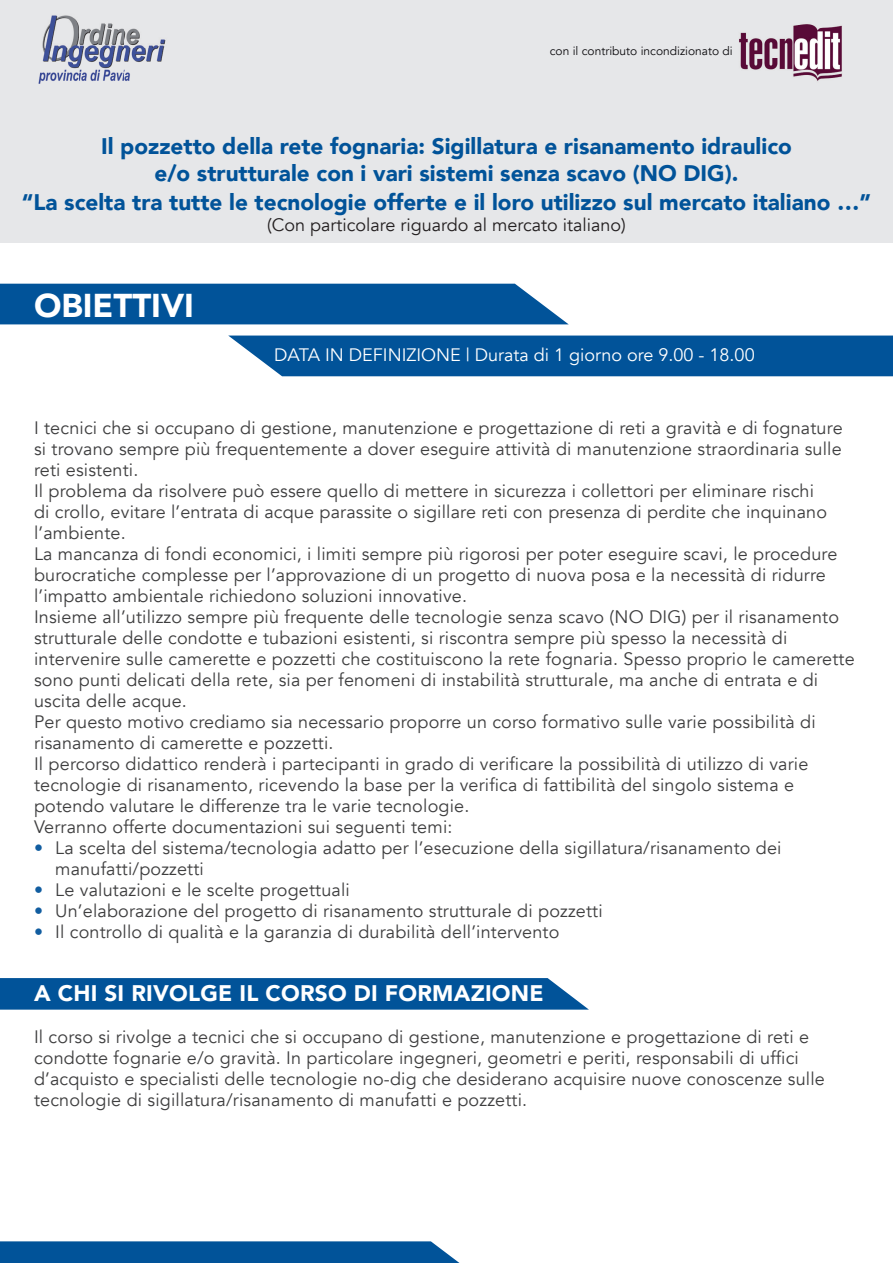
<style>
.page{position:relative;width:893px;height:1263px;background:#fff}
.page>*{position:absolute;margin:0;border:0;box-sizing:border-box;transform-origin:0 0}
.t1{font:900 33px "Avenir";color:#fff}
.t2{font:900 22.5px/27.9px "Avenir";color:#015399;text-align:center}
.t3{font:900 22.5px "Avenir";letter-spacing:.01em;color:#fff}
.t4{font:18px/21px "Avenir";letter-spacing:.01em;color:#3e3e3f}
.t5{font:18px "Avenir";color:#fff}
.t6{font:18px "Avenir";color:#231f20}
.t7{font:12px "Avenir";color:#0e0d10}
.s1{color:#115da0}
</style>
<div class="page">
<div style="left:0;top:0;width:893px;height:242px;background:#e6e7e9"></div>
<div style="left:0;top:284px;width:568px;height:40px;background:#015399"></div>
<svg style="left:0;top:978px;width:589px;height:32px;background:#0d5b9d"></svg>
<svg style="left:0;top:1241px;width:459px;height:22px;background:#0c5b9d"></svg>
<div style="left:229px;top:336px;width:664px;height:40px;background:#015399"></div>
<img style="left:38px;top:15px;width:128px;height:69px">
<img style="left:739px;top:24px;width:103px;height:57px">
<p class="t7" style="left:550px;top:43px;width:184px">con il contributo incondizionato di</p>
<p class="t2" style="left:22px;top:132px;width:851px">Il pozzetto della rete fognaria: Sigillatura e risanamento idraulico<br>e/o strutturale con i vari sistemi senza scavo (NO DIG).<br>“La scelta tra tutte le tecnologie offerte e il loro utilizzo sul mercato italiano …”</p>
<p class="t6" style="left:267px;top:214px;width:360px">(Con particolare riguardo al mercato italiano)</p>
<h1 class="t1" style="left:34px;top:277px;width:162px">OBIETTIVI</h1>
<p class="t5" style="left:274px;top:344px;width:482px">DATA IN DEFINIZIONE | Durata di 1 giorno ore 9.00 - 18.00</p>
<p class="t4" style="left:34px;top:418px;width:822px">I tecnici che si occupano di gestione, manutenzione e progettazione di reti a gravità e di fognature si trovano sempre più frequentemente a dover eseguire attività di manutenzione straordinaria sulle reti esistenti.<br>Il problema da risolvere può essere quello di mettere in sicurezza i collettori per eliminare rischi<br>di crollo, evitare l’entrata di acque parassite o sigillare reti con presenza di perdite che inquinano l’ambiente.<br>La mancanza di fondi economici, i limiti sempre più rigorosi per poter eseguire scavi, le procedure burocratiche complesse per l’approvazione di un progetto di nuova posa e la necessità di ridurre l’impatto ambientale richiedono soluzioni innovative.<br>Insieme all’utilizzo sempre più frequente delle tecnologie senza scavo (NO DIG) per il risanamento strutturale delle condotte e tubazioni esistenti, si riscontra sempre più spesso la necessità di intervenire sulle camerette e pozzetti che costituiscono la rete fognaria. Spesso proprio le camerette sono punti delicati della rete, sia per fenomeni di instabilità strutturale, ma anche di entrata e di uscita delle acque.<br>Per questo motivo crediamo sia necessario proporre un corso formativo sulle varie possibilità di risanamento di camerette e pozzetti.<br>Il percorso didattico renderà i partecipanti in grado di verificare la possibilità di utilizzo di varie tecnologie di risanamento, ricevendo la base per la verifica di fattibilità del singolo sistema e potendo valutare le differenze tra le varie tecnologie.<br>Verranno offerte documentazioni sui seguenti temi:</p>
<p class="t4" style="left:55px;top:838px;width:728px;text-indent:-21px"><span class="s1">•</span> La scelta del sistema/tecnologia adatto per l’esecuzione della sigillatura/risanamento dei manufatti/pozzetti</p>
<p class="t4" style="left:34px;top:880px;width:317px"><span class="s1">•</span> Le valutazioni e le scelte progettuali</p>
<p class="t4" style="left:34px;top:901px;width:570px"><span class="s1">•</span> Un’elaborazione del progetto di risanamento strutturale di pozzetti</p>
<p class="t4" style="left:34px;top:922px;width:527px"><span class="s1">•</span> Il controllo di qualità e la garanzia di durabilità dell’intervento</p>
<p class="t3" style="left:34px;top:974px;width:511px">A CHI SI RIVOLGE IL CORSO DI FORMAZIONE</p>
<p class="t4" style="left:34px;top:1027px;width:792px">Il corso si rivolge a tecnici che si occupano di gestione, manutenzione e progettazione di reti e condotte fognarie e/o gravità. In particolare ingegneri, geometri e periti, responsabili di uffici d’acquisto e specialisti delle tecnologie no-dig che desiderano acquisire nuove conoscenze sulle tecnologie di sigillatura/risanamento di manufatti e pozzetti.</p>
</div>
